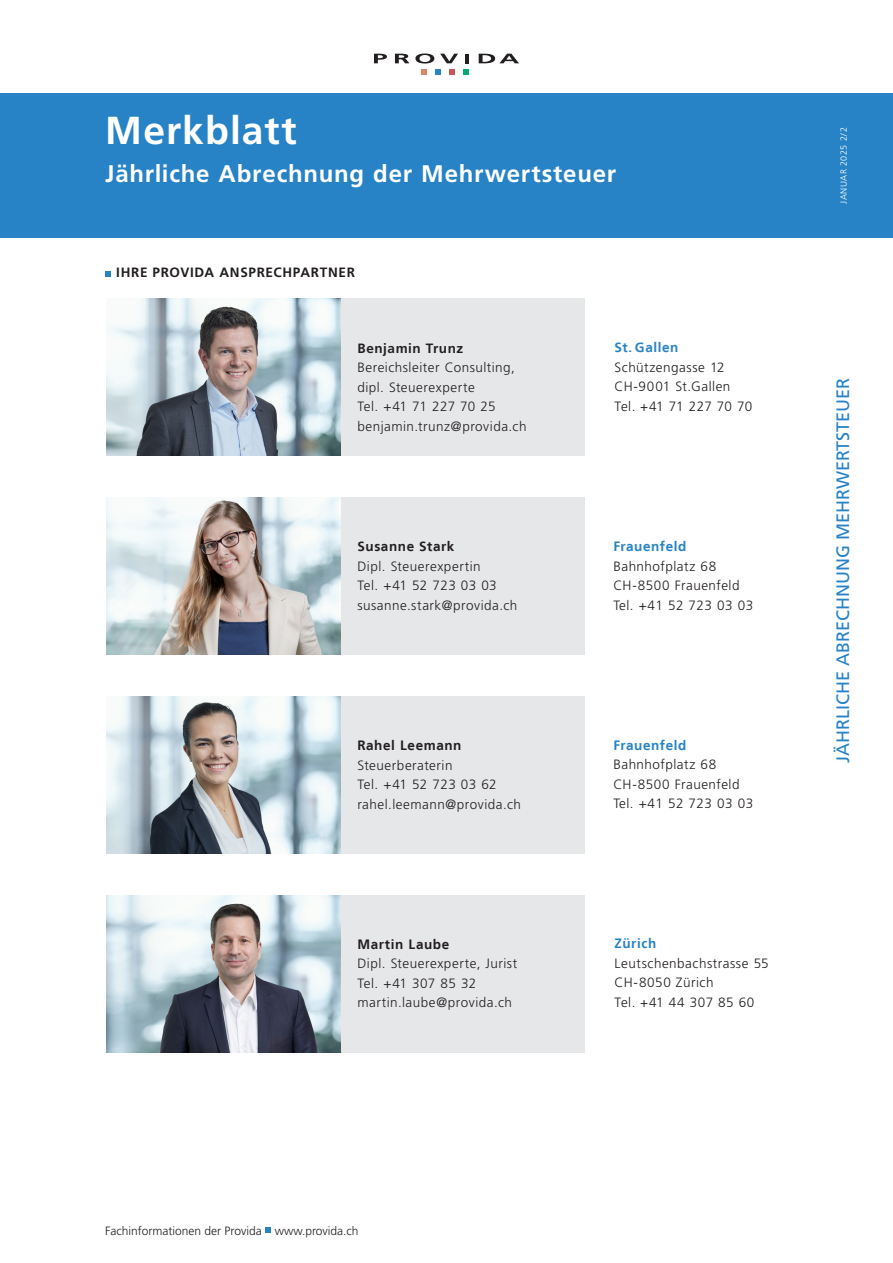
<style>
.page{position:relative;width:893px;height:1263px;background:#fff}
.page>*{position:absolute;margin:0;border:0;box-sizing:border-box;transform-origin:0 0}
.t1{font:700 39px "Frutiger LT Std";letter-spacing:.03em;color:#fff}
.t2{font:700 24px "Frutiger LT Std";letter-spacing:.03em;color:#fff}
.t3{font:18px "Frutiger LT Std";color:#2783c5}
.Grundtext{font:300 13.5px/19.5px "Frutiger LT Std";letter-spacing:.035em;color:#231f20}
.Grundtext-2{font:700 13.5px "Frutiger";letter-spacing:.04em;color:#2783c5}
.Untertitel{font:700 13.5px "Frutiger";letter-spacing:.045em;color:#231f20}
.Grundtext-3{font:300 13.5px "Frutiger LT Std";letter-spacing:.01em;color:#231f20}
.Zwischentitel{font:700 13.5px "Frutiger LT Std";letter-spacing:.05em;color:#231f20}
.Grundtext-4{font:300 13.5px "Frutiger LT Std";letter-spacing:.015em;color:#231f20}
.Grundtext-5{font:700 13.5px "Frutiger LT Std";letter-spacing:.04em;color:#231f20}
.t4{font:300 12px "Frutiger LT Std";color:#231f20}
.Zwischentitel-2{font:300 9px "Frutiger LT Std";letter-spacing:.045em;color:#fff}
</style>
<div class="page">
<svg style="left:265px;top:1227px;width:6px;height:6px"></svg>
<div style="left:0;top:94px;width:893px;height:144px;background:#2783c5"></div>
<svg style="left:374px;top:54px;width:13px;height:9px"></svg>
<svg style="left:395px;top:54px;width:14px;height:9px"></svg>
<svg style="left:415px;top:54px;width:19px;height:10px"></svg>
<svg style="left:440px;top:54px;width:18px;height:9px"></svg>
<svg style="left:465px;top:54px;width:4px;height:9px"></svg>
<svg style="left:479px;top:54px;width:40px;height:9px"></svg>
<svg style="left:421px;top:70px;width:6px;height:5px"></svg>
<svg style="left:436px;top:70px;width:5px;height:5px"></svg>
<svg style="left:450px;top:70px;width:5px;height:5px"></svg>
<svg style="left:463px;top:70px;width:6px;height:5px"></svg>
<svg style="left:105px;top:271px;width:6px;height:5px"></svg>
<div style="left:106px;top:299px;width:478px;height:157px;background:#e6e7e9"></div>
<img style="left:106px;top:299px;width:234px;height:157px">
<div style="left:106px;top:497px;width:478px;height:158px;background:#e6e7e9"></div>
<img style="left:106px;top:497px;width:234px;height:158px">
<div style="left:106px;top:895px;width:478px;height:157px;background:#e6e7e9"></div>
<img style="left:106px;top:895px;width:234px;height:157px">
<div style="left:106px;top:696px;width:478px;height:157px;background:#e6e7e9"></div>
<img style="left:106px;top:696px;width:234px;height:157px">
<h1 class="t1" style="left:105px;top:108px;width:193px">Merkblatt</h1>
<h2 class="t2" style="left:105px;top:160px;width:512px">Jährliche Abrechnung der Mehrwertsteuer</h2>
<p class="Zwischentitel" style="left:116px;top:264px;width:240px">IHRE PROVIDA ANSPRECHPARTNER</p>
<p class="Grundtext-5" style="left:357px;top:340px;width:107px">Benjamin Trunz</p>
<p class="Grundtext" style="left:357px;top:358px;width:159px">Bereichsleiter Consulting, dipl. Steuerexperte</p>
<p class="Grundtext-3" style="left:357px;top:399px;width:140px">Tel. +41 71 227 70 25</p>
<p class="Grundtext" style="left:357px;top:416px;width:171px">benjamin.trunz@provida.ch</p>
<p class="Untertitel" style="left:357px;top:539px;width:99px">Susanne Stark</p>
<p class="Grundtext" style="left:357px;top:557px;width:125px">Dipl. Steuerexpertin</p>
<p class="Grundtext" style="left:357px;top:576px;width:141px">Tel. +41 52 723 03 03</p>
<p class="Grundtext" style="left:357px;top:596px;width:162px">susanne.stark@provida.ch</p>
<p class="Untertitel" style="left:357px;top:737px;width:106px">Rahel Leemann</p>
<p class="Grundtext" style="left:357px;top:755px;width:97px">Steuerberaterin</p>
<p class="Grundtext" style="left:357px;top:775px;width:141px">Tel. +41 52 723 03 62</p>
<p class="Grundtext" style="left:357px;top:794px;width:165px">rahel.leemann@provida.ch</p>
<p class="Untertitel" style="left:357px;top:936px;width:93px">Martin Laube</p>
<p class="Grundtext" style="left:357px;top:954px;width:161px">Dipl. Steuerexperte, Jurist</p>
<p class="Grundtext-4" style="left:357px;top:976px;width:120px">Tel. +41 307 85 32</p>
<p class="Grundtext" style="left:357px;top:993px;width:156px">martin.laube@provida.ch</p>
<p class="Grundtext-2" style="left:614px;top:339px;width:65px">St. Gallen</p>
<p class="Grundtext" style="left:614px;top:357px;width:112px">Schützengasse 12</p>
<p class="Grundtext" style="left:614px;top:377px;width:117px">CH-9001 St.Gallen</p>
<p class="Grundtext-3" style="left:614px;top:398px;width:139px">Tel. +41 71 227 70 70</p>
<p class="Grundtext-2" style="left:613px;top:538px;width:75px">Frauenfeld</p>
<p class="Grundtext" style="left:613px;top:556px;width:104px">Bahnhofplatz 68</p>
<p class="Grundtext" style="left:613px;top:576px;width:128px">CH-8500 Frauenfeld</p>
<p class="Grundtext" style="left:613px;top:595px;width:141px">Tel. +41 52 723 03 03</p>
<p class="Grundtext-2" style="left:613px;top:737px;width:75px">Frauenfeld</p>
<p class="Grundtext" style="left:613px;top:755px;width:104px">Bahnhofplatz 68</p>
<p class="Grundtext" style="left:613px;top:775px;width:128px">CH-8500 Frauenfeld</p>
<p class="Grundtext" style="left:613px;top:794px;width:141px">Tel. +41 52 723 03 03</p>
<p class="Grundtext-2" style="left:614px;top:936px;width:43px">Zürich</p>
<p class="Grundtext" style="left:614px;top:954px;width:156px">Leutschenbachstrasse 55</p>
<p class="Grundtext" style="left:614px;top:973px;width:101px">CH-8050 Zürich</p>
<p class="Grundtext" style="left:614px;top:993px;width:141px">Tel. +41 44 307 85 60</p>
<p class="Zwischentitel-2" style="left:839px;top:204px;width:78px;rotate:-90deg">JANUAR 2025 2/2</p>
<h3 class="t3" style="left:832px;top:763px;width:387px;rotate:-90deg">JÄHRLICHE ABRECHNUNG MEHRWERTSTEUER</h3>
<p class="t4" style="left:105px;top:1224px;width:255px">Fachinformationen der Provida www.provida.ch</p>
</div>
